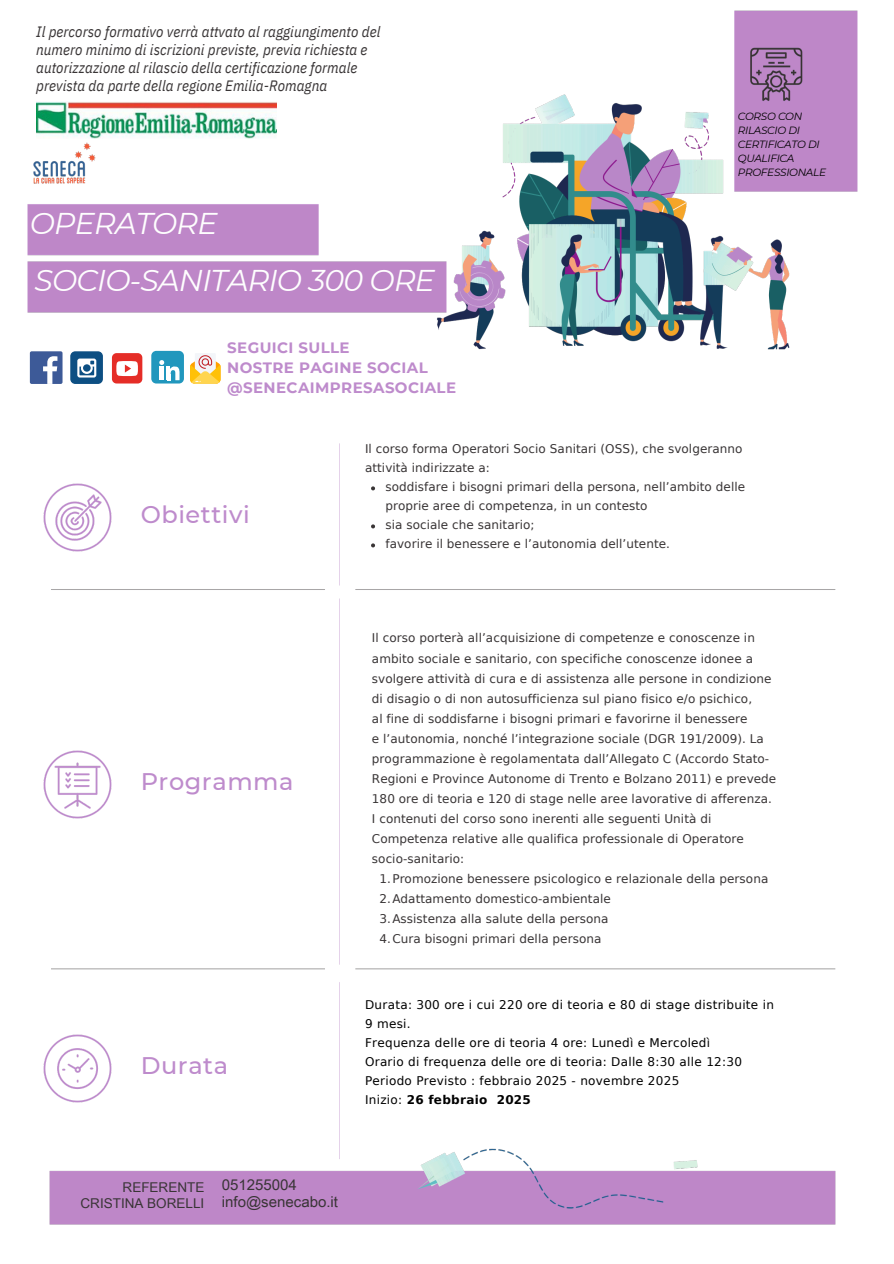
<style>
.page{position:relative;width:894px;height:1264px;background:#fff}
.page>*{position:absolute;margin:0;border:0;box-sizing:border-box;transform-origin:0 0}
.t1{font:italic 30px "Montserrat";letter-spacing:-.025em;color:#fefefe}
.t2{font:500 24px "Montserrat";letter-spacing:.025em;color:#be8bcc}
.t3{font:italic 15px/18px "IBM Plex Sans Cond";letter-spacing:.005em;color:#393536}
.t4{font:700 15px/20.2px "Montserrat";letter-spacing:.025em;color:#be8bcc}
.t5{font:15px/16.8px "Arial Unicode MS";color:#393536}
.t6{font:13.5px/15.8px "Arial Unicode MS";color:#393536;text-align:right}
.t7{font:12px/20px "DejaVu Sans";letter-spacing:.005em;color:#393536}
.t8{font:12px/19px "DejaVu Sans";letter-spacing:.025em;color:#000}
.t9{font:italic 10.5px/14px "Montserrat";letter-spacing:-.03em;color:#000}
.s1{font-weight:700}
</style>
<div class="page">
<img style="left:43px;top:443px;width:793px;height:782px">
<img style="left:27px;top:10px;width:831px;height:346px">
<svg style="left:371px;top:486px;width:4px;height:4px"></svg>
<svg style="left:371px;top:524px;width:4px;height:4px"></svg>
<svg style="left:371px;top:543px;width:4px;height:4px"></svg>
<div style="left:30px;top:351px;width:32px;height:33px;background:#3d5a98;border-radius:2px"></div>
<svg style="left:43px;top:356px;width:14px;height:28px"></svg>
<div style="left:70px;top:351px;width:33px;height:33px;background:#0d4f83;border-radius:5px"></div>
<svg style="left:77px;top:358px;width:19px;height:19px"></svg>
<div style="left:151px;top:351px;width:33px;height:32px;background:#2197bd;border-radius:5px"></div>
<svg style="left:159px;top:360px;width:21px;height:20px"></svg>
<svg style="left:190px;top:353px;width:30px;height:30px"></svg>
<div style="left:112px;top:353px;width:30px;height:30px;background:#e52d27;border-radius:5px"></div>
<svg style="left:116px;top:361px;width:22px;height:15px"></svg>
<img style="left:36px;top:101px;width:240px;height:38px">
<p class="t3" style="left:36px;top:23px;width:345px">Il percorso formativo verrà attvato al raggiungimento del numero minimo di iscrizioni previste, previa richiesta e autorizzazione al rilascio della certificazione formale prevista da parte della regione Emilia-Romagna</p>
<p class="t1" style="left:30px;top:205px;width:189px">OPERATORE</p>
<p class="t1" style="left:34px;top:262px;width:402px">SOCIO-SANITARIO 300 ORE</p>
<p class="t4" style="left:227px;top:337px;width:230px">SEGUICI SULLE<br>NOSTRE PAGINE SOCIAL @SENECAIMPRESASOCIALE</p>
<h6 class="t9" style="left:737px;top:109px;width:83px">CORSO CON<br>RILASCIO DI<br>CERTIFICATO DI</h6>
<p class="t9" style="left:737px;top:151px;width:58px">QUALIFICA</p>
<p class="t9" style="left:737px;top:165px;width:90px">PROFESSIONALE</p>
<p class="t2" style="left:141px;top:500px;width:111px">Obiettivi</p>
<p class="t7" style="left:365px;top:439px;width:379px;line-height:19px">Il corso forma Operatori Socio Sanitari (OSS), che svolgeranno attività indirizzate a:</p>
<p class="t7" style="left:385px;top:477px;width:361px;line-height:19px">soddisfare i bisogni primari della persona, nell’ambito delle proprie aree di competenza, in un contesto</p>
<p class="t7" style="left:385px;top:515px;width:151px">sia sociale che sanitario;</p>
<p class="t7" style="left:385px;top:534px;width:286px">favorire il benessere e l’autonomia dell’utente.</p>
<p class="t2" style="left:141px;top:766px;width:154px">Programma</p>
<p class="t2" style="left:141px;top:1050px;width:89px">Durata</p>
<p class="t7" style="left:372px;top:628px;width:406px">Il corso porterà all’acquisizione di competenze e conoscenze in ambito sociale e sanitario, con specifiche conoscenze idonee a svolgere attività di cura e di assistenza alle persone in condizione di disagio o di non autosufficienza sul piano fisico e/o psichico,<br>al fine di soddisfarne i bisogni primari e favorirne il benessere<br>e l’autonomia, nonché l’integrazione sociale (DGR 191/2009). La programmazione è regolamentata dall’Allegato C (Accordo Stato-Regioni e Province Autonome di Trento e Bolzano 2011) e prevede 180 ore di teoria e 120 di stage nelle aree lavorative di afferenza.</p>
<h2 class="t7" style="left:372px;top:808px;width:341px">I contenuti del corso sono inerenti alle seguenti Unità di</h2>
<h2 class="t7" style="left:372px;top:828px;width:373px">Competenza relative alle qualifica professionale di Operatore</h2>
<h2 class="t7" style="left:372px;top:848px;width:94px">socio-sanitario:</h2>
<h2 class="t7" style="left:379px;top:868px;width:390px">1.Promozione benessere psicologico e relazionale della persona</h2>
<h2 class="t7" style="left:379px;top:888px;width:233px">2.Adattamento domestico-ambientale</h2>
<h2 class="t7" style="left:379px;top:908px;width:230px">3.Assistenza alla salute della persona</h2>
<h2 class="t7" style="left:379px;top:928px;width:223px">4.Cura bisogni primari della persona</h2>
<p class="t8" style="left:365px;top:995px;width:410px">Durata: 300 ore i cui 220 ore di teoria e 80 di stage distribuite in 9 mesi.<br>Frequenza delle ore di teoria 4 ore: Lunedì e Mercoledì<br>Orario di frequenza delle ore di teoria: Dalle 8:30 alle 12:30<br>Periodo Previsto : febbraio 2025 - novembre 2025<br>Inizio: <span class="s1">26 febbraio 2025</span></p>
<h2 class="t6" style="left:80px;top:1179px;width:125px">REFERENTE<br>CRISTINA BORELLI</h2>
<p class="t5" style="left:222px;top:1175px;width:118px">051255004 info@senecabo.it</p>
</div>
